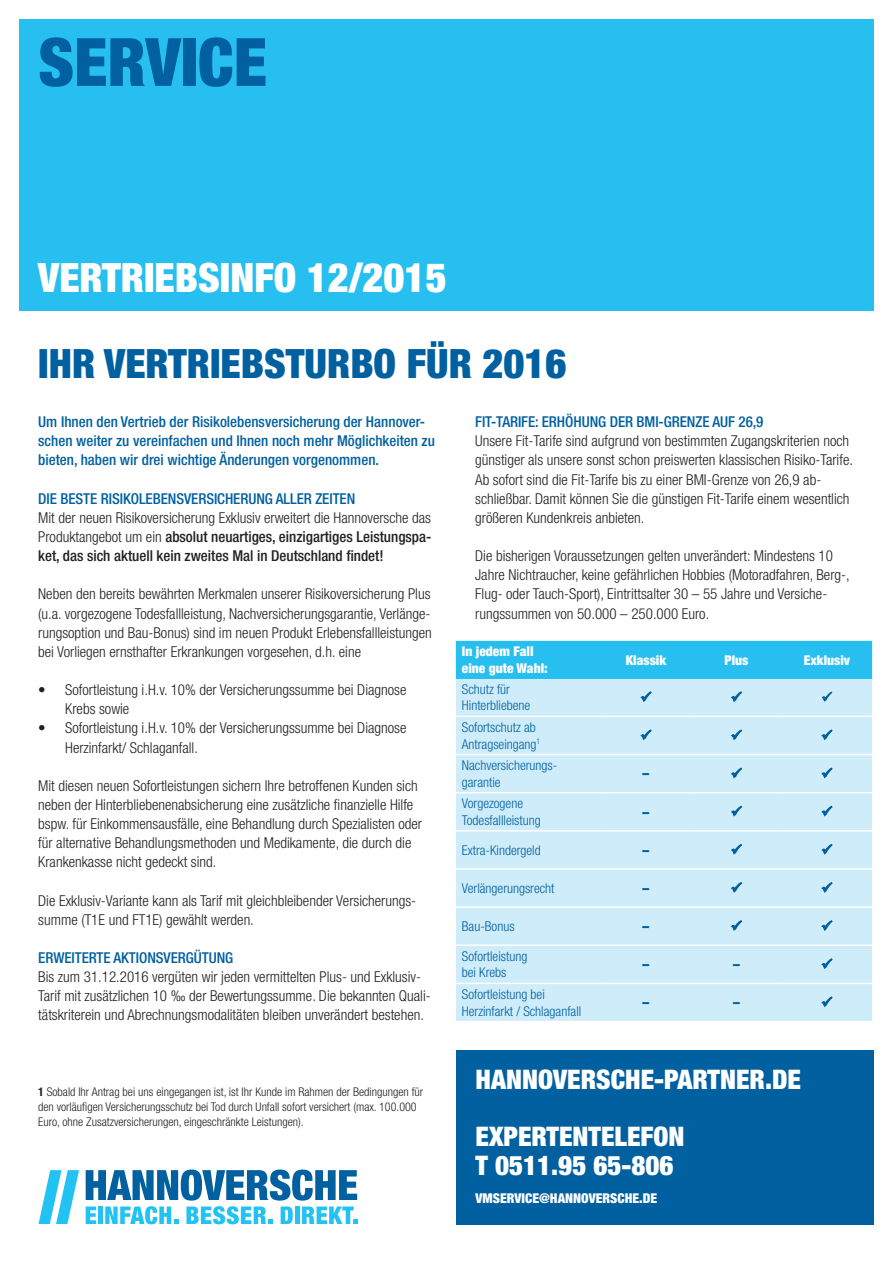
<style>
.page{position:relative;width:893px;height:1263px;background:#fff}
.page>*{position:absolute;margin:0;border:0;box-sizing:border-box;transform-origin:0 0}
.t1{font:900 condensed 66.75px "Helvetica Neue LT Pro";color:#0060a0}
.t2{font:900 condensed 40.5px "Helvetica Neue LT Pro";color:#0060a0}
.t3{font:900 condensed 40.5px "Helvetica Neue LT Pro";color:#fff}
.t4{font:900 condensed 27px/57.4px "Helvetica Neue LT Pro";color:#fff}
.t5{font:300 condensed 15px/19.2px "Helvetica Neue LT Pro";color:#231f20}
.t6{font:500 condensed 15px/19.2px "Helvetica Neue LT Pro";color:#0060a0}
.t7{font:500 condensed 15px/19.2px "Helvetica Neue LT Pro";color:#231f20;text-align:justify}
.t8{font:300 condensed 13.5px/16.5px "Helvetica Neue LT Pro";color:#0060a0}
.t9{font:900 condensed 13.5px/16.5px "Helvetica Neue LT Pro";color:#fff}
.t10{font:900 condensed 13.5px "Helvetica Neue LT Pro";color:#0060a0}
.t11{font:300 condensed 12px/15px "Helvetica Neue LT Pro";color:#231f20}
.s1{font-weight:300}
.s2{font-weight:700}
</style>
<div class="page">
<div style="left:19px;top:19px;width:855px;height:292px;background:#26bff0"></div>
<svg style="left:38px;top:1170px;width:41px;height:54px"></svg>
<svg style="left:86px;top:1169px;width:271px;height:31px"></svg>
<svg style="left:86px;top:1206px;width:10px;height:18px"></svg>
<div style="left:98px;top:1206px;width:5px;height:18px;background:#22c2f3"></div>
<svg style="left:105px;top:1206px;width:73px;height:18px"></svg>
<svg style="left:186px;top:1206px;width:86px;height:18px"></svg>
<svg style="left:281px;top:1206px;width:12px;height:18px"></svg>
<div style="left:295px;top:1206px;width:5px;height:18px;background:#22c2f3"></div>
<svg style="left:302px;top:1206px;width:55px;height:18px"></svg>
<div style="left:456px;top:641px;width:416px;height:38px;background:#26bff0"></div>
<div style="left:456px;top:679px;width:416px;height:342px;background:#cfecfa"></div>
<hr style="left:456px;top:716px;width:145px;height:1px;background:#fff">
<hr style="left:601px;top:716px;width:90px;height:1px;background:#fff">
<hr style="left:691px;top:716px;width:91px;height:1px;background:#fff">
<hr style="left:782px;top:716px;width:90px;height:1px;background:#fff">
<hr style="left:456px;top:754px;width:145px;height:1px;background:#fff">
<hr style="left:601px;top:754px;width:90px;height:1px;background:#fff">
<hr style="left:691px;top:754px;width:91px;height:1px;background:#fff">
<hr style="left:782px;top:754px;width:90px;height:1px;background:#fff">
<hr style="left:456px;top:792px;width:145px;height:1px;background:#fff">
<hr style="left:601px;top:792px;width:90px;height:1px;background:#fff">
<hr style="left:691px;top:792px;width:91px;height:1px;background:#fff">
<hr style="left:782px;top:792px;width:90px;height:1px;background:#fff">
<hr style="left:456px;top:830px;width:145px;height:1px;background:#fff">
<hr style="left:601px;top:830px;width:90px;height:1px;background:#fff">
<hr style="left:691px;top:830px;width:91px;height:1px;background:#fff">
<hr style="left:782px;top:830px;width:90px;height:1px;background:#fff">
<hr style="left:456px;top:868px;width:145px;height:2px;background:#fff">
<hr style="left:601px;top:868px;width:90px;height:2px;background:#fff">
<hr style="left:691px;top:868px;width:91px;height:2px;background:#fff">
<hr style="left:782px;top:868px;width:90px;height:2px;background:#fff">
<hr style="left:456px;top:906px;width:145px;height:2px;background:#fff">
<hr style="left:601px;top:906px;width:90px;height:2px;background:#fff">
<hr style="left:691px;top:906px;width:91px;height:2px;background:#fff">
<hr style="left:782px;top:906px;width:90px;height:2px;background:#fff">
<hr style="left:456px;top:944px;width:145px;height:2px;background:#fff">
<hr style="left:601px;top:944px;width:90px;height:2px;background:#fff">
<hr style="left:691px;top:944px;width:91px;height:2px;background:#fff">
<hr style="left:782px;top:944px;width:90px;height:2px;background:#fff">
<hr style="left:456px;top:983px;width:145px;height:1px;background:#fff">
<hr style="left:601px;top:983px;width:90px;height:1px;background:#fff">
<hr style="left:691px;top:983px;width:91px;height:1px;background:#fff">
<hr style="left:782px;top:983px;width:90px;height:1px;background:#fff">
<svg style="left:639px;top:690px;width:14px;height:14px"></svg>
<svg style="left:729px;top:690px;width:14px;height:14px"></svg>
<svg style="left:639px;top:728px;width:14px;height:14px"></svg>
<svg style="left:729px;top:728px;width:14px;height:14px"></svg>
<svg style="left:820px;top:728px;width:14px;height:14px"></svg>
<svg style="left:729px;top:766px;width:14px;height:15px"></svg>
<svg style="left:820px;top:766px;width:14px;height:15px"></svg>
<svg style="left:729px;top:805px;width:14px;height:14px"></svg>
<svg style="left:820px;top:805px;width:14px;height:14px"></svg>
<svg style="left:729px;top:843px;width:14px;height:14px"></svg>
<svg style="left:820px;top:843px;width:14px;height:14px"></svg>
<svg style="left:729px;top:881px;width:14px;height:14px"></svg>
<svg style="left:820px;top:881px;width:14px;height:14px"></svg>
<svg style="left:729px;top:919px;width:14px;height:14px"></svg>
<svg style="left:820px;top:957px;width:14px;height:14px"></svg>
<svg style="left:820px;top:995px;width:14px;height:14px"></svg>
<div style="left:456px;top:1050px;width:418px;height:175px;background:#0060a0"></div>
<svg style="left:821px;top:691px;width:12px;height:12px"></svg>
<svg style="left:820px;top:919px;width:14px;height:14px"></svg>
<h1 class="t1" style="left:38px;top:22px;width:230px">SERVICE</h1>
<h2 class="t3" style="left:38px;top:253px;width:410px">VERTRIEBSINFO 12/2015</h2>
<h2 class="t2" style="left:38px;top:340px;width:530px">IHR VERTRIEBSTURBO FÜR 2016</h2>
<p class="t6" style="left:38px;top:412px;width:398px">Um Ihnen den Vertrieb der Risikolebensversicherung der Hannover&shy;schen weiter zu vereinfachen und Ihnen noch mehr Möglichkeiten zu bieten, haben wir drei wichtige Änderungen vorgenommen.</p>
<p class="t6" style="left:38px;top:489px;width:319px">DIE BESTE RISIKOLEBENSVERSICHERUNG ALLER ZEITEN</p>
<p class="t7" style="left:38px;top:508px;width:395px"><span class="s1">Mit der neuen Risikoversicherung Exklusiv erweitert die Hannoversche das Produktangebot um ein</span> absolut neuartiges, einzigartiges Leistungspa&shy;ket, das sich aktuell kein zweites Mal in Deutschland findet!</p>
<p class="t5" style="left:38px;top:584px;width:395px;text-align:justify">Neben den bereits bewährten Merkmalen unserer Risikoversicherung Plus (u.a. vorgezogene Todesfallleistung, Nachversicherungsgarantie, Verlänge&shy;rungsoption und Bau-Bonus) sind im neuen Produkt Erlebensfallleistungen bei Vorliegen ernsthafter Erkrankungen vorgesehen, d.h. eine</p>
<p class="t5" style="left:65px;top:680px;width:343px;text-indent:-27px">• Sofortleistung i.H.v. 10% der Versicherungssumme bei Diagnose<br>Krebs sowie</p>
<p class="t5" style="left:65px;top:718px;width:343px;text-indent:-27px">• Sofortleistung i.H.v. 10% der Versicherungssumme bei Diagnose<br>Herzinfarkt/ Schlaganfall.</p>
<p class="t5" style="left:38px;top:776px;width:385px">Mit diesen neuen Sofortleistungen sichern Ihre betroffenen Kunden sich neben der Hinterbliebenenabsicherung eine zusätzliche finanzielle Hilfe bspw. für Einkommensausfälle, eine Behandlung durch Spezialisten oder für alternative Behandlungsmethoden und Medikamente, die durch die Krankenkasse nicht gedeckt sind.</p>
<p class="t5" style="left:38px;top:891px;width:379px">Die Exklusiv-Variante kann als Tarif mit gleichbleibender Versicherungs&shy;summe (T1E und FT1E) gewählt werden.</p>
<p class="t6" style="left:38px;top:948px;width:196px">ERWEITERTE AKTIONSVERGÜTUNG</p>
<p class="t5" style="left:38px;top:967px;width:394px">Bis zum 31.12.2016 vergüten wir jeden vermittelten Plus- und Exklusiv-<br>Tarif mit zusätzlichen 10 ‰ der Bewertungssumme. Die bekannten Quali&shy;tätskriterein und Abrechnungsmodalitäten bleiben unverändert bestehen.</p>
<p class="t6" style="left:475px;top:412px;width:290px">FIT-TARIFE: ERHÖHUNG DER BMI-GRENZE AUF 26,9</p>
<p class="t5" style="left:475px;top:431px;width:379px">Unsere Fit-Tarife sind aufgrund von bestimmten Zugangskriterien noch günstiger als unsere sonst schon preiswerten klassischen Risiko-Tarife.<br>Ab sofort sind die Fit-Tarife bis zu einer BMI-Grenze von 26,9 ab&shy;schließbar. Damit können Sie die günstigen Fit-Tarife einem wesentlich größeren Kundenkreis anbieten.</p>
<p class="t5" style="left:475px;top:546px;width:376px">Die bisherigen Voraussetzungen gelten unverändert: Mindestens 10<br>Jahre Nichtraucher, keine gefährlichen Hobbies (Motoradfahren, Berg-, Flug- oder Tauch-Sport), Eintrittsalter 30 – 55 Jahre und Versiche&shy;rungssummen von 50.000 – 250.000 Euro.</p>
<p class="t9" style="left:462px;top:643px;width:87px">In jedem Fall eine gute Wahl:</p>
<p class="t9" style="left:626px;top:652px;width:42px">Klassik</p>
<p class="t9" style="left:724px;top:652px;width:26px">Plus</p>
<p class="t9" style="left:804px;top:652px;width:48px">Exklusiv</p>
<p class="t8" style="left:462px;top:681px;width:70px">Schutz für<br>Hinterbliebene</p>
<p class="t8" style="left:462px;top:719px;width:80px">Sofortschutz ab<br>Antragseingang<sup>1</sup></p>
<p class="t8" style="left:462px;top:757px;width:97px">Nachversicherungs&shy;garantie</p>
<p class="t10" style="left:643px;top:765px;width:8px">–</p>
<p class="t8" style="left:462px;top:795px;width:80px">Vorgezogene<br>Todesfallleistung</p>
<p class="t10" style="left:643px;top:804px;width:8px">–</p>
<p class="t8" style="left:462px;top:842px;width:80px">Extra-Kindergeld</p>
<p class="t10" style="left:643px;top:842px;width:8px">–</p>
<p class="t8" style="left:462px;top:880px;width:94px">Verlängerungsrecht</p>
<p class="t10" style="left:643px;top:880px;width:8px">–</p>
<p class="t8" style="left:462px;top:918px;width:54px">Bau-Bonus</p>
<p class="t10" style="left:643px;top:918px;width:8px">–</p>
<p class="t8" style="left:462px;top:948px;width:67px">Sofortleistung bei Krebs</p>
<p class="t10" style="left:643px;top:956px;width:8px">–</p>
<p class="t10" style="left:733px;top:956px;width:8px">–</p>
<p class="t8" style="left:462px;top:986px;width:121px">Sofortleistung bei<br>Herzinfarkt / Schlaganfall</p>
<p class="t10" style="left:643px;top:994px;width:8px">–</p>
<p class="t10" style="left:733px;top:994px;width:8px">–</p>
<p class="t11" style="left:38px;top:1084px;width:387px"><span class="s2">1</span> Sobald Ihr Antrag bei uns eingegangen ist, ist Ihr Kunde im Rahmen der Bedingungen für den vorläufigen Versicherungsschutz bei Tod durch Unfall sofort versichert (max. 100.000<br>Euro, ohne Zusatzversicherungen, eingeschränkte Leistungen).</p>
<h3 class="t4" style="left:476px;top:1050px;width:327px">HANNOVERSCHE-PARTNER.DE<br>EXPERTENTELEFON</h3>
<h3 class="t4" style="left:476px;top:1136px;width:199px">T 0511.95 65-806</h3>
<p class="t9" style="left:476px;top:1190px;width:183px">VMSERVICE@HANNOVERSCHE.DE</p>
</div>
